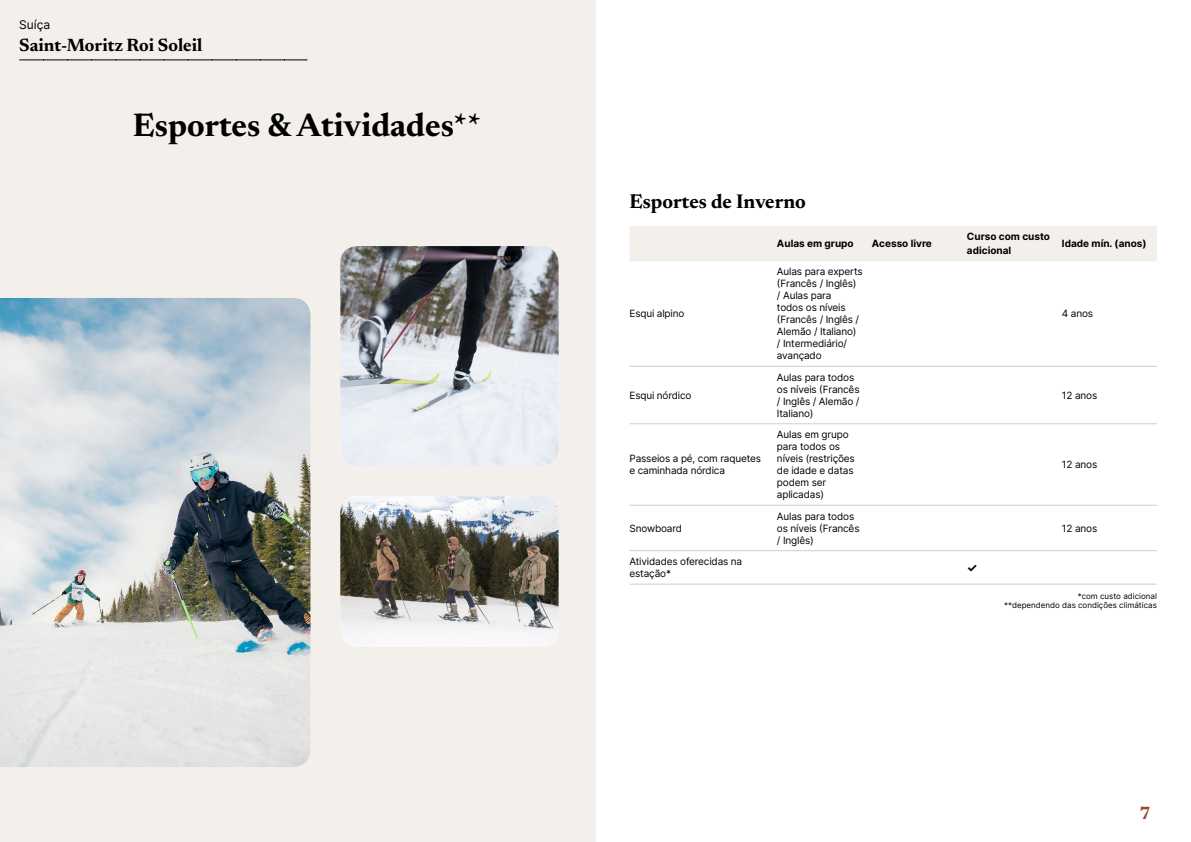
<style>
.page{position:relative;width:1191px;height:842px;background:#fff}
.page>*{position:absolute;margin:0;border:0;box-sizing:border-box;transform-origin:0 0}
.t1{font:700 33px "Newsreader 24 pt";color:#000}
.t2{font:700 20px "Newsreader 24 pt";color:#000}
.t3{font:700 18px "Newsreader 24 pt";color:#000}
.t4{font:700 18px "Newsreader 24 pt";color:#9d432c}
.t5{font:12px "Inter";color:#000}
.t6{font:700 12px "Inter";color:#000}
.t7{font:10px/12px "Inter";letter-spacing:-.015em;color:#000}
.t8{font:700 10px/14px "Inter";color:#000}
.t9{font:8px/9.6px "Inter";color:#000;text-align:right}
</style>
<div class="page">
<div style="left:0;top:0;width:595px;height:842px;background:#f3f0ec"></div>
<img style="left:340px;top:246px;width:218px;height:220px">
<img style="left:0;top:298px;width:310px;height:469px">
<img style="left:340px;top:496px;width:218px;height:151px">
<svg style="left:20px;top:60px;width:287px;height:1px"></svg>
<div style="left:630px;top:226px;width:527px;height:35px;background:#f3f0ec"></div>
<hr style="left:629px;top:366px;width:148px;height:1px;background:#d7cdc1">
<hr style="left:777px;top:366px;width:95px;height:1px;background:#d7cdc1">
<hr style="left:872px;top:366px;width:95px;height:1px;background:#d7cdc1">
<hr style="left:967px;top:366px;width:95px;height:1px;background:#d7cdc1">
<hr style="left:1062px;top:366px;width:95px;height:1px;background:#d7cdc1">
<hr style="left:629px;top:423px;width:148px;height:1px;background:#d7cdc1">
<hr style="left:777px;top:423px;width:95px;height:1px;background:#d7cdc1">
<hr style="left:872px;top:423px;width:95px;height:1px;background:#d7cdc1">
<hr style="left:967px;top:423px;width:95px;height:1px;background:#d7cdc1">
<hr style="left:1062px;top:423px;width:95px;height:1px;background:#d7cdc1">
<hr style="left:629px;top:505px;width:148px;height:1px;background:#d7cdc1">
<hr style="left:777px;top:505px;width:95px;height:1px;background:#d7cdc1">
<hr style="left:872px;top:505px;width:95px;height:1px;background:#d7cdc1">
<hr style="left:967px;top:505px;width:95px;height:1px;background:#d7cdc1">
<hr style="left:1062px;top:505px;width:95px;height:1px;background:#d7cdc1">
<hr style="left:629px;top:550px;width:148px;height:1px;background:#d7cdc1">
<hr style="left:777px;top:550px;width:95px;height:1px;background:#d7cdc1">
<hr style="left:872px;top:550px;width:95px;height:1px;background:#d7cdc1">
<hr style="left:967px;top:550px;width:95px;height:1px;background:#d7cdc1">
<hr style="left:1062px;top:550px;width:95px;height:1px;background:#d7cdc1">
<hr style="left:629px;top:584px;width:148px;height:1px;background:#d7cdc1">
<hr style="left:777px;top:584px;width:95px;height:1px;background:#d7cdc1">
<hr style="left:872px;top:584px;width:95px;height:1px;background:#d7cdc1">
<hr style="left:967px;top:584px;width:95px;height:1px;background:#d7cdc1">
<hr style="left:1062px;top:584px;width:95px;height:1px;background:#d7cdc1">
<p class="t5" style="left:19px;top:15px;width:32px">Suíça</p>
<h3 class="t3" style="left:19px;top:32px;width:185px">Saint-Moritz Roi Soleil</h3>
<h1 class="t1" style="left:133px;top:101px;width:349px">Esportes &amp; Atividades**</h1>
<h2 class="t2" style="left:629px;top:187px;width:178px">Esportes de Inverno</h2>
<p class="t8" style="left:777px;top:236px;width:78px">Aulas em grupo</p>
<p class="t8" style="left:872px;top:236px;width:61px">Acesso livre</p>
<p class="t8" style="left:967px;top:229px;width:85px">Curso com custo adicional</p>
<p class="t8" style="left:1062px;top:236px;width:86px">Idade mín. (anos)</p>
<p class="t7" style="left:629px;top:307px;width:56px">Esqui alpino</p>
<p class="t7" style="left:629px;top:389px;width:63px">Esqui nórdico</p>
<p class="t7" style="left:629px;top:452px;width:133px">Passeios a pé, com raquetes e caminhada nórdica</p>
<p class="t7" style="left:777px;top:265px;width:87px">Aulas para experts (Francês / Inglês)<br>/ Aulas para<br>todos os níveis (Francês / Inglês /<br>Alemão / Italiano)<br>/ Intermediário/ avançado</p>
<p class="t7" style="left:777px;top:371px;width:84px">Aulas para todos os níveis (Francês / Inglês / Alemão /<br>Italiano)</p>
<p class="t7" style="left:777px;top:428px;width:79px">Aulas em grupo para todos os níveis (restrições de idade e datas podem ser aplicadas)</p>
<p class="t7" style="left:1062px;top:307px;width:33px">4 anos</p>
<p class="t7" style="left:1062px;top:389px;width:37px">12 anos</p>
<p class="t7" style="left:1062px;top:458px;width:37px">12 anos</p>
<p class="t7" style="left:629px;top:522px;width:54px">Snowboard</p>
<p class="t7" style="left:777px;top:510px;width:84px">Aulas para todos os níveis (Francês / Inglês)</p>
<p class="t7" style="left:1062px;top:522px;width:37px">12 anos</p>
<p class="t7" style="left:629px;top:555px;width:114px">Atividades oferecidas na estação*</p>
<p class="t6" style="left:967px;top:559px;width:12px">✓</p>
<p class="t9" style="left:1004px;top:591px;width:154px">*com custo adicional<br>**dependendo das condições climáticas</p>
<h3 class="t4" style="left:1139px;top:800px;width:13px">7</h3>
</div>
